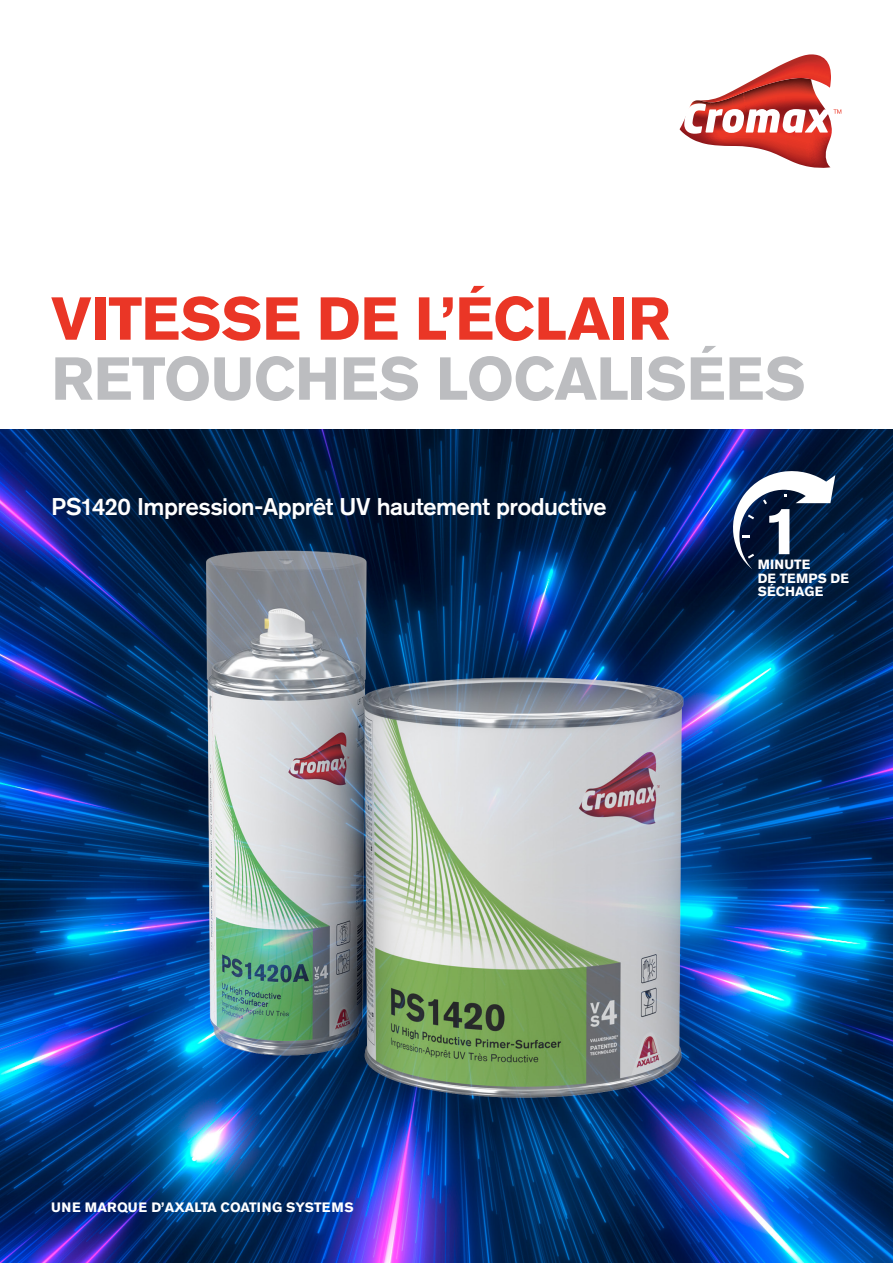
<style>
.page{position:relative;width:893px;height:1263px;background:#fff}
.page>*{position:absolute;margin:0;border:0;box-sizing:border-box;transform-origin:0 0}
.CX_Headline_Front{font:700 60px "Akzidenz Grotesk Pro";letter-spacing:-.01em;color:#bcbdc0}
.CX_Headline_Front-2{font:700 60px "Akzidenz Grotesk Pro";letter-spacing:-.01em;color:#ea3626}
.CX_Productname_Front{font:500 24px "Akzidenz Grotesk Pro";letter-spacing:-.02em;color:#fff}
.An_Axalta_Coating_Systems_Brand{font:700 13.5px "Akzidenz Grotesk Pro";letter-spacing:.01em;color:#fff}
.CX_1_Minute_Drying_Time{font:700 13.35px/13.4px "Akzidenz Grotesk Pro";letter-spacing:.015em;color:#fff}
</style>
<div class="page">
<img style="left:0;top:429px;width:893px;height:834px">
<svg style="left:740px;top:491px;width:88px;height:91px"></svg>
<svg style="left:733px;top:471px;width:102px;height:98px"></svg>
<svg style="left:680px;top:54px;width:161px;height:114px"></svg>
<p class="CX_Headline_Front-2" style="left:51px;top:280px;width:621px">VITESSE DE L’ÉCLAIR</p>
<p class="CX_Headline_Front" style="left:51px;top:340px;width:756px">RETOUCHES LOCALISÉES</p>
<p class="CX_Productname_Front" style="left:51px;top:491px;width:557px">PS1420 Impression-Apprêt UV hautement productive</p>
<p class="CX_1_Minute_Drying_Time" style="left:758px;top:558px;width:54px">MINUTE</p>
<p class="CX_1_Minute_Drying_Time" style="left:758px;top:571px;width:93px">DE TEMPS DE<br>SÉCHAGE</p>
<p class="An_Axalta_Coating_Systems_Brand" style="left:51px;top:1198px;width:304px">UNE MARQUE D’AXALTA COATING SYSTEMS</p>
</div>
